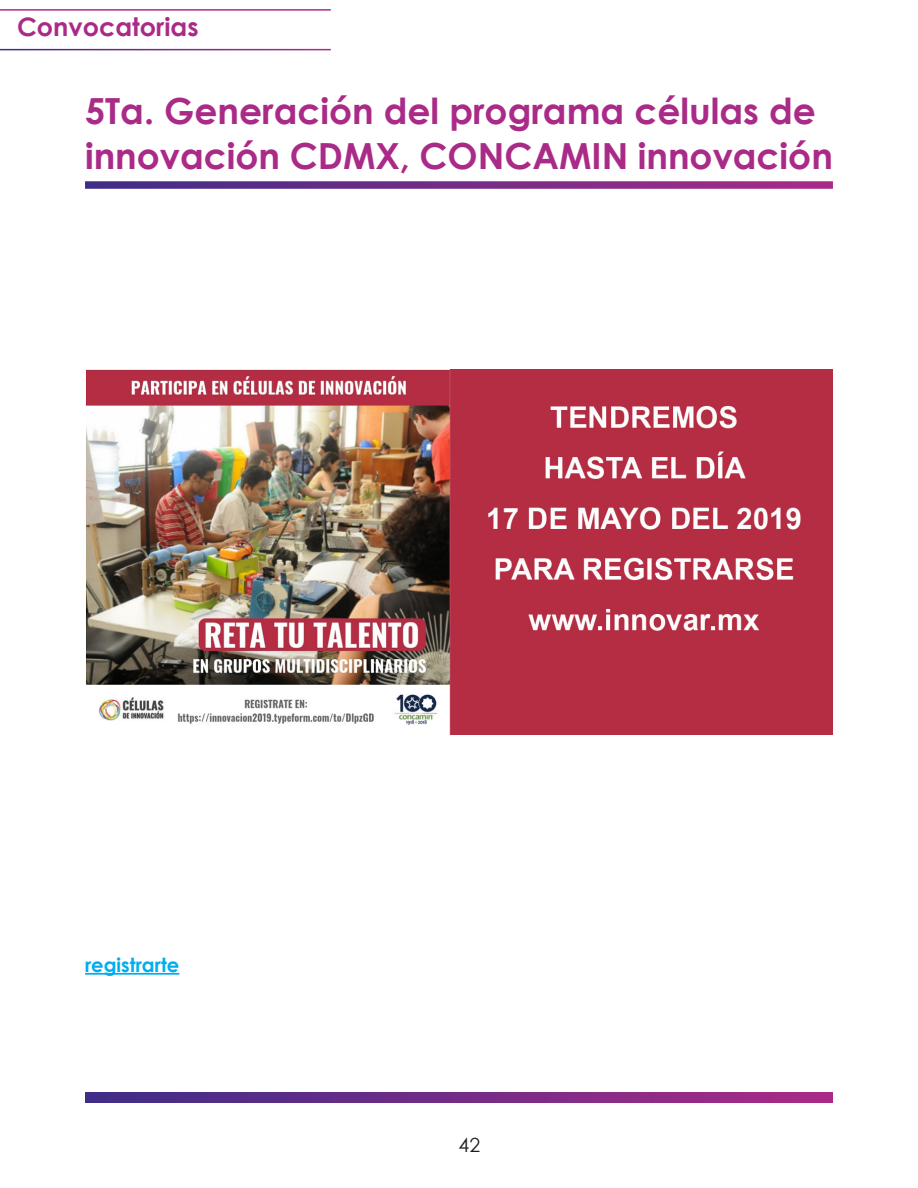
<style>
.page{position:relative;width:918px;height:1188px;background:#fff}
.page>*{position:absolute;margin:0;border:0;box-sizing:border-box;transform-origin:0 0}
.cabeza1Convocatorias{font:700 36px/45px "Century Gothic";color:#aa2b87}
.t1{font:700 25.5px "Century Gothic";color:#aa2b87}
.cuerpoArticulos_sin{font:700 19.5px "Century Gothic";color:#00aeef}
.t2{font:19.5px "Century Gothic";color:#231f20}
</style>
<div class="page">
<hr style="left:0;top:9px;width:331px;height:2px;background:#aa2b87">
<svg style="left:85px;top:1093px;width:748px;height:10px;background:#732c87"></svg>
<svg style="left:85px;top:181px;width:748px;height:8px;background:#7c398e"></svg>
<img style="left:85px;top:370px;width:748px;height:365px">
<hr style="left:85px;top:973px;width:94px;height:2px;background:#00aeef">
<p class="t1" style="left:17px;top:8px;width:183px">Convocatorias</p>
<p class="cabeza1Convocatorias" style="left:85px;top:87px;width:749px">5Ta. Generación del programa células de innovación CDMX, CONCAMIN innovación</p>
<p class="cuerpoArticulos_sin" style="left:85px;top:950px;width:96px">registrarte</p>
<p class="t2" style="left:459px;top:1131px;width:23px">42</p>
</div>
